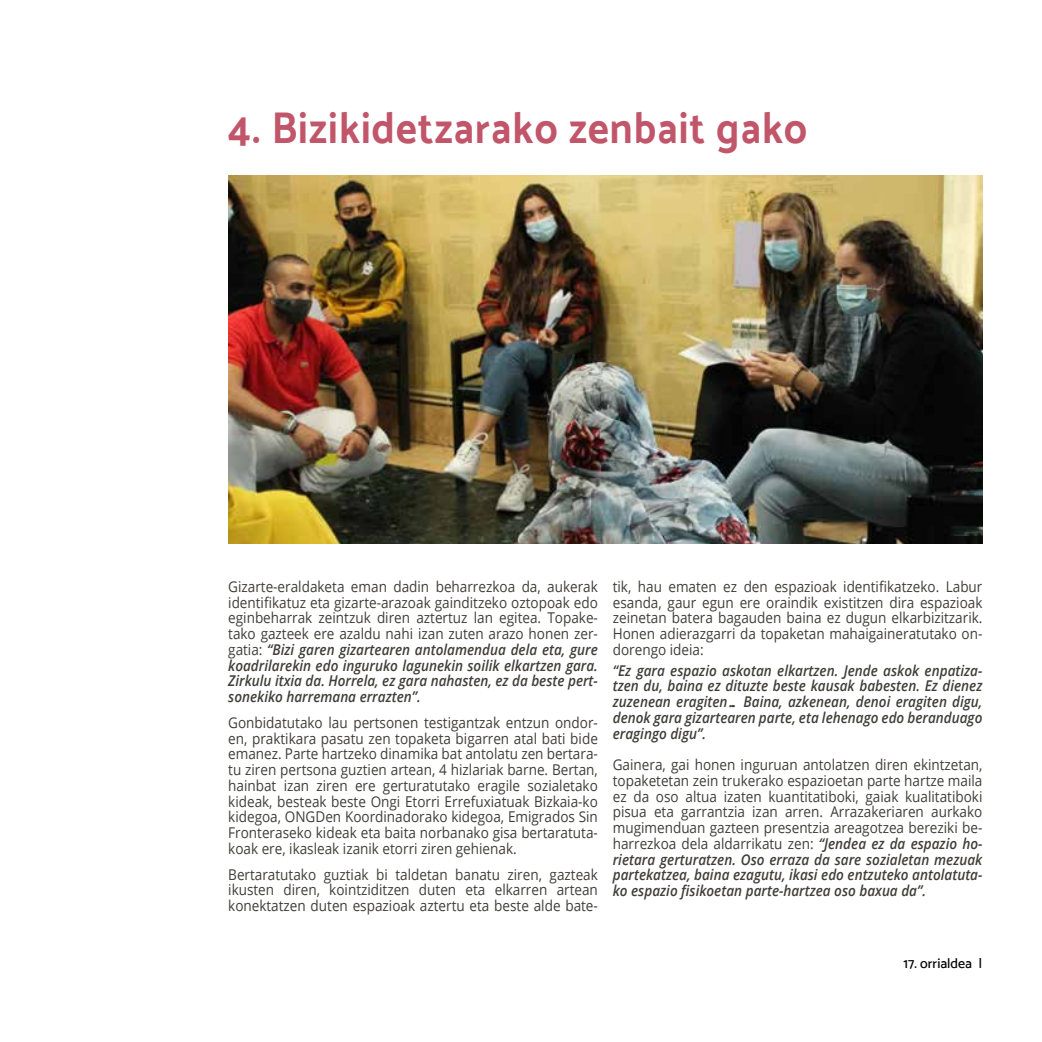
<style>
.page{position:relative;width:1042px;height:1042px;background:#fff}
.page>*{position:absolute;margin:0;border:0;box-sizing:border-box;transform-origin:0 0}
.t1{font:44.27px "Mosk Bold 700";letter-spacing:.03em;color:#c1566a;scale:.91 1}
.t2{font:14.88px/15.8px "Open Sans";color:#3f3e37;text-align:justify;scale:.91 1}
.t3{font:italic 600 14.88px/15.8px "Open Sans";color:#3f3e37;text-align:justify;scale:.91 1}
.t4{font:14px "Mosk Medium 500";color:#000}
.s1{font-weight:600;font-style:italic}
</style>
<div class="page">
<img style="left:228px;top:175px;width:754px;height:368px">
<h1 class="t1" style="left:228px;top:101px;width:637px">4. Bizikidetzarako zenbait gako</h1>
<p class="t2" style="left:228px;top:578px;width:408px">Gizarte-eraldaketa eman dadin beharrezkoa da, aukerak identifikatuz eta gizarte-arazoak gainditzeko oztopoak edo eginbeharrak zeintzuk diren aztertuz lan egitea. Topake&shy;tako gazteek ere azaldu nahi izan zuten arazo honen zer&shy;gatia: <span class="s1">“Bizi garen gizartearen antolamendua dela eta, gure koadrilarekin edo inguruko lagunekin soilik elkartzen gara.<br>Zirkulu itxia da. Horrela, ez gara nahasten, ez da beste pert&shy;sonekiko harremana errazten”.</span></p>
<p class="t2" style="left:228px;top:714px;width:408px">Gonbidatutako lau pertsonen testigantzak entzun ondor&shy;en, praktikara pasatu zen topaketa bigarren atal bati bide emanez. Parte hartzeko dinamika bat antolatu zen bertara&shy;tu ziren pertsona guztien artean, 4 hizlariak barne. Bertan, hainbat izan ziren ere gerturatutako eragile sozialetako kideak, besteak beste Ongi Etorri Errefuxiatuak Bizkaia-ko kidegoa, ONGDen Koordinadorako kidegoa, Emigrados Sin Fronteraseko kideak eta baita norbanako gisa bertaratuta&shy;koak ere, ikasleak izanik etorri ziren gehienak.</p>
<p class="t2" style="left:228px;top:866px;width:408px">Bertaratutako guztiak bi taldetan banatu ziren, gazteak ikusten diren, kointziditzen duten eta elkarren artean konektatzen duten espazioak aztertu eta beste alde bate-</p>
<p class="t2" style="left:613px;top:578px;width:408px">tik, hau ematen ez den espazioak identifikatzeko. Labur esanda, gaur egun ere oraindik existitzen dira espazioak zeinetan batera bagauden baina ez dugun elkarbizitzarik.<br>Honen adierazgarri da topaketan mahaigaineratutako on&shy;dorengo ideia:</p>
<p class="t3" style="left:613px;top:662px;width:408px">“Ez gara espazio askotan elkartzen. Jende askok enpatiza&shy;tzen du, baina ez dituzte beste kausak babesten. Ez dienez zuzenean eragiten… Baina, azkenean, denoi eragiten digu, denok gara gizartearen parte, eta lehenago edo beranduago eragingo digu”.</p>
<p class="t2" style="left:613px;top:756px;width:408px">Gainera, gai honen inguruan antolatzen diren ekintzetan, topaketetan zein trukerako espazioetan parte hartze maila ez da oso altua izaten kuantitatiboki, gaiak kualitatiboki pisua eta garrantzia izan arren. Arrazakeriaren aurkako mugimenduan gazteen presentzia areagotzea bereziki be&shy;harrezkoa dela aldarrikatu zen: <span class="s1">“Jendea ez da espazio ho&shy;rietara gerturatzen. Oso erraza da sare sozialetan mezuak partekatzea, baina ezagutu, ikasi edo entzuteko antolatuta&shy;ko espazio fisikoetan parte-hartzea oso baxua da”.</span></p>
<p class="t4" style="left:903px;top:954px;width:80px">17. orrialdea |</p>
</div>
